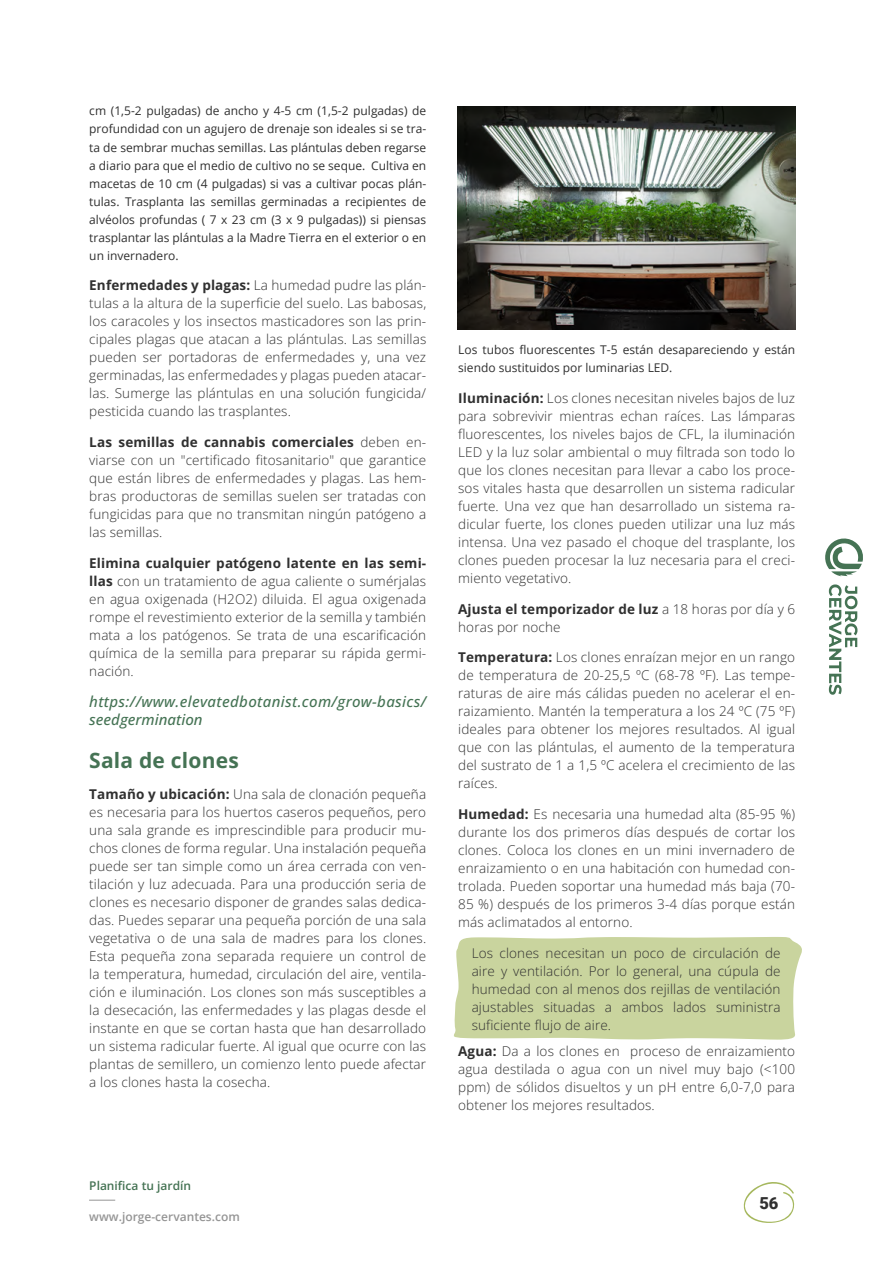
<style>
.page{position:relative;width:893px;height:1263px;background:#fff}
.page>*{position:absolute;margin:0;border:0;box-sizing:border-box;transform-origin:0 0}
.t1{font:700 21px "Open Sans";letter-spacing:.01em;color:#457354}
.t2{font:900 16.5px "Roboto";color:#303030}
.t3{font:italic 500 15px/18px "Open Sans";letter-spacing:.025em;color:#457354}
.t4{font:300 13.5px/18px "Open Sans";letter-spacing:.01em;color:#303030;text-align:justify}
.t5{font:12px/18px "Open Sans";color:#303030;text-align:justify}
.t6{font:600 12px "Open Sans";color:#959595}
.t7{font:600 12px "Open Sans";color:#457354}
.s1{font-weight:700}
</style>
<div class="page">
<svg style="left:829px;top:584px;width:28px;height:111px"></svg>
<svg style="left:825px;top:538px;width:38px;height:38px"></svg>
<svg style="left:743px;top:1182px;width:52px;height:41px"></svg>
<svg style="left:89px;top:1200px;width:26px;height:1px"></svg>
<img style="left:458px;top:106px;width:337px;height:223px">
<div style="left:454px;top:937px;width:348px;height:103px;background:#c9d49e"></div>
<p class="t5" style="left:89px;top:102px;width:338px">cm (1,5-2 pulgadas) de ancho y 4-5 cm (1,5-2 pulgadas) de profundidad con un agujero de drenaje son ideales si se tra&shy;ta de sembrar muchas semillas. Las plántulas deben regarse a diario para que el medio de cultivo no se seque. Cultiva en macetas de 10 cm (4 pulgadas) si vas a cultivar pocas plán&shy;tulas. Trasplanta las semillas germinadas a recipientes de alvéolos profundas ( 7 x 23 cm (3 x 9 pulgadas)) si piensas trasplantar las plántulas a la Madre Tierra en el exterior o en un invernadero.</p>
<p class="t4" style="left:89px;top:276px;width:338px"><span class="s1">Enfermedades y plagas:</span> La humedad pudre las plán&shy;tulas a la altura de la superficie del suelo. Las babosas, los caracoles y los insectos masticadores son las prin&shy;cipales plagas que atacan a las plántulas. Las semillas pueden ser portadoras de enfermedades y, una vez germinadas, las enfermedades y plagas pueden atacar&shy;las. Sumerge las plántulas en una solución fungicida/ pesticida cuando las trasplantes.</p>
<p class="t4" style="left:89px;top:433px;width:338px"><span class="s1">Las semillas de cannabis comerciales</span> deben en&shy;viarse con un "certificado fitosanitario" que garantice que están libres de enfermedades y plagas. Las hem&shy;bras productoras de semillas suelen ser tratadas con fungicidas para que no transmitan ningún patógeno a las semillas.</p>
<p class="t4" style="left:89px;top:553px;width:338px"><span class="s1">Elimina cualquier patógeno latente en las semi&shy;llas</span> con un tratamiento de agua caliente o sumérjalas en agua oxigenada (H2O2) diluida. El agua oxigenada rompe el revestimiento exterior de la semilla y también mata a los patógenos. Se trata de una escarificación química de la semilla para preparar su rápida germi&shy;nación.</p>
<p class="t3" style="left:89px;top:692px;width:339px">https://www.elevatedbotanist.com/grow-basics/ seedgermination</p>
<h1 class="t1" style="left:89px;top:746px;width:151px">Sala de clones</h1>
<p class="t4" style="left:89px;top:785px;width:338px"><span class="s1">Tamaño y ubicación:</span> Una sala de clonación pequeña es necesaria para los huertos caseros pequeños, pero una sala grande es imprescindible para producir mu&shy;chos clones de forma regular. Una instalación pequeña puede ser tan simple como un área cerrada con ven&shy;tilación y luz adecuada. Para una producción seria de clones es necesario disponer de grandes salas dedica&shy;das. Puedes separar una pequeña porción de una sala vegetativa o de una sala de madres para los clones.<br>Esta pequeña zona separada requiere un control de la temperatura, humedad, circulación del aire, ventila&shy;ción e iluminación. Los clones son más susceptibles a la desecación, las enfermedades y las plagas desde el instante en que se cortan hasta que han desarrollado un sistema radicular fuerte. Al igual que ocurre con las plantas de semillero, un comienzo lento puede afectar a los clones hasta la cosecha.</p>
<p class="t7" style="left:89px;top:1177px;width:103px">Planifica tu jardín</p>
<p class="t6" style="left:89px;top:1208px;width:152px">www.jorge-cervantes.com</p>
<p class="t5" style="left:458px;top:340px;width:338px">Los tubos fluorescentes T-5 están desapareciendo y están siendo sustituidos por luminarias LED.</p>
<p class="t4" style="left:458px;top:389px;width:338px"><span class="s1">Iluminación:</span> Los clones necesitan niveles bajos de luz para sobrevivir mientras echan raíces. Las lámparas fluorescentes, los niveles bajos de CFL, la iluminación LED y la luz solar ambiental o muy filtrada son todo lo que los clones necesitan para llevar a cabo los proce&shy;sos vitales hasta que desarrollen un sistema radicular fuerte. Una vez que han desarrollado un sistema ra&shy;dicular fuerte, los clones pueden utilizar una luz más intensa. Una vez pasado el choque del trasplante, los clones pueden procesar la luz necesaria para el creci&shy;miento vegetativo.</p>
<p class="t4" style="left:458px;top:599px;width:338px"><span class="s1">Ajusta el temporizador de luz</span> a 18 horas por día y 6 horas por noche</p>
<p class="t4" style="left:458px;top:648px;width:338px"><span class="s1">Temperatura:</span> Los clones enraízan mejor en un rango de temperatura de 20-25,5 ºC (68-78 ºF). Las tempe&shy;raturas de aire más cálidas pueden no acelerar el en&shy;raizamiento. Mantén la temperatura a los 24 ºC (75 ºF) ideales para obtener los mejores resultados. Al igual que con las plántulas, el aumento de la temperatura del sustrato de 1 a 1,5 ºC acelera el crecimiento de las raíces.</p>
<p class="t4" style="left:458px;top:805px;width:338px"><span class="s1">Humedad:</span> Es necesaria una humedad alta (85-95 %) durante los dos primeros días después de cortar los clones. Coloca los clones en un mini invernadero de enraizamiento o en una habitación con humedad con&shy;trolada. Pueden soportar una humedad más baja (70- 85 %) después de los primeros 3-4 días porque están más aclimatados al entorno.</p>
<p class="t4" style="left:472px;top:943px;width:310px">Los clones necesitan un poco de circulación de aire y ventilación. Por lo general, una cúpula de humedad con al menos dos rejillas de ventilación ajustables situadas a ambos lados suministra suficiente flujo de aire.</p>
<p class="t4" style="left:458px;top:1042px;width:338px"><span class="s1">Agua:</span> Da a los clones en proceso de enraizamiento agua destilada o agua con un nivel muy bajo (&lt;100 ppm) de sólidos disueltos y un pH entre 6,0-7,0 para obtener los mejores resultados.</p>
<p class="t2" style="left:759px;top:1191px;width:21px">56</p>
</div>
